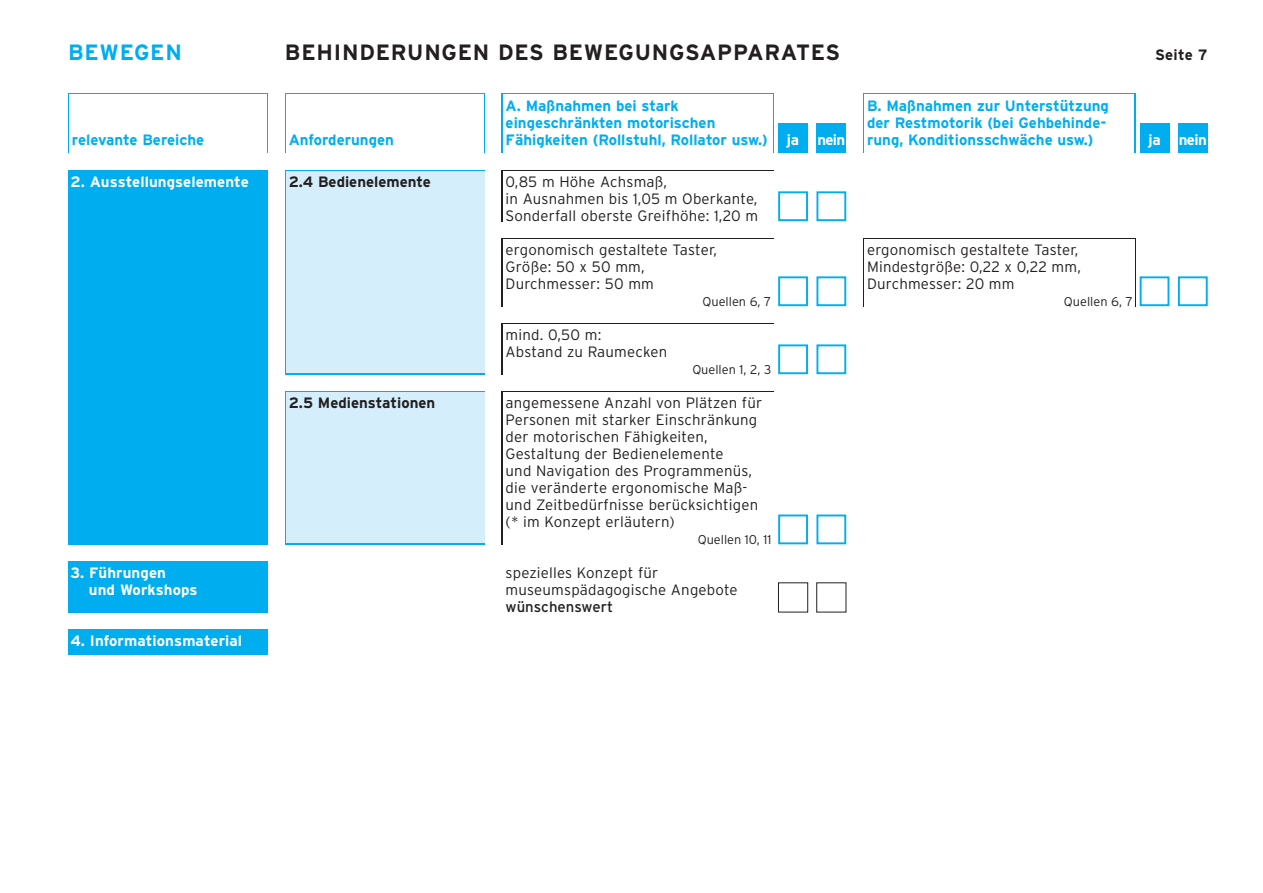
<style>
.page{position:relative;width:1263px;height:893px;background:#fff}
.page>*{position:absolute;margin:0;border:0;box-sizing:border-box;transform-origin:0 0}
.t1{font:700 22.2px "Interstate";letter-spacing:.035em;color:#231f20}
.t2{font:700 22.2px "Interstate";letter-spacing:.035em;color:#00aeef}
.t3{font:300 15px/17px "Interstate";letter-spacing:.015em;color:#231f20}
.t4{font:700 15px/17px "Interstate";color:#00aeef}
.t5{font:700 15px/17px "Interstate";letter-spacing:.005em;color:#fff}
.t6{font:700 15px "Interstate";color:#231f20}
.t7{font:15px "Interstate";color:#231f20}
.t8{font:300 12.75px "Interstate";color:#231f20}
</style>
<div class="page">
<div style="left:68px;top:561px;width:200px;height:51px;background:#00aeef"></div>
<div style="left:68px;top:629px;width:200px;height:26px;background:#00aeef"></div>
<div style="left:286px;top:171px;width:199px;height:202px;background:#d4effb"></div>
<div style="left:286px;top:392px;width:199px;height:151px;background:#d4effb"></div>
<svg style="left:68px;top:94px;width:200px;height:59px"></svg>
<svg style="left:502px;top:94px;width:272px;height:59px"></svg>
<svg style="left:863px;top:94px;width:272px;height:59px"></svg>
<div style="left:69px;top:95px;width:198px;height:58px;background:#fff"></div>
<div style="left:503px;top:95px;width:270px;height:58px;background:#fff"></div>
<div style="left:864px;top:95px;width:270px;height:58px;background:#fff"></div>
<svg style="left:778px;top:582px;width:68px;height:31px"></svg>
<div style="left:778px;top:123px;width:30px;height:30px;background:#00aeef"></div>
<div style="left:816px;top:123px;width:30px;height:30px;background:#00aeef"></div>
<div style="left:1140px;top:123px;width:29px;height:30px;background:#00aeef"></div>
<div style="left:1178px;top:123px;width:30px;height:30px;background:#00aeef"></div>
<div style="left:68px;top:170px;width:200px;height:374px;background:#00aeef"></div>
<div style="left:502px;top:170px;width:272px;height:51px;background:#231f20"></div>
<div style="left:503px;top:171px;width:271px;height:59px;background:#fff"></div>
<svg style="left:778px;top:191px;width:69px;height:31px"></svg>
<svg style="left:778px;top:276px;width:69px;height:31px"></svg>
<svg style="left:1139px;top:276px;width:69px;height:31px"></svg>
<div style="left:502px;top:323px;width:272px;height:51px;background:#231f20"></div>
<div style="left:503px;top:324px;width:271px;height:59px;background:#fff"></div>
<svg style="left:778px;top:344px;width:69px;height:31px"></svg>
<svg style="left:778px;top:514px;width:69px;height:31px"></svg>
<h1 class="t2" style="left:68px;top:43px;width:115px">BEWEGEN</h1>
<h1 class="t1" style="left:285px;top:43px;width:557px">BEHINDERUNGEN DES BEWEGUNGSAPPARATES</h1>
<p class="t6" style="left:1155px;top:49px;width:54px">Seite 7</p>
<p class="t4" style="left:72px;top:132px;width:134px">relevante Bereiche</p>
<p class="t4" style="left:289px;top:132px;width:107px">Anforderungen</p>
<p class="t4" style="left:506px;top:98px;width:264px">A. Maßnahmen bei stark eingeschränkten motorischen<br>Fähigkeiten (Rollstuhl, Rollator usw.)</p>
<p class="t4" style="left:867px;top:98px;width:243px">B. Maßnahmen zur Unterstützung der Restmotorik (bei Geh behinde -</p>
<p class="t5" style="left:787px;top:132px;width:60px">ja nein</p>
<p class="t4" style="left:867px;top:132px;width:228px">rung, Konditionsschwäche usw.)</p>
<p class="t5" style="left:1148px;top:132px;width:60px">ja nein</p>
<p class="t5" style="left:71px;top:175px;width:180px">2. Ausstellungselemente</p>
<p class="t3" style="left:506px;top:175px;width:254px">0,85 m Höhe Achsmaß,<br>in Ausnahmen bis 1,05 m Oberkante,<br>Sonderfall oberste Greifhöhe: 1,20 m</p>
<p class="t3" style="left:506px;top:243px;width:213px">ergonomisch gestaltete Taster,<br>Größe: 50 x 50 mm,<br>Durchmesser: 50 mm</p>
<p class="t8" style="left:702px;top:297px;width:70px">Quellen 6, 7</p>
<p class="t6" style="left:289px;top:176px;width:144px">2.4 Bedienelemente</p>
<p class="t6" style="left:289px;top:397px;width:148px">2.5 Medienstationen</p>
<p class="t5" style="left:89px;top:566px;width:110px;text-indent:-18px">3. Führungen<br>und Workshops</p>
<p class="t5" style="left:71px;top:634px;width:173px">4. Informationsmaterial</p>
<p class="t3" style="left:506px;top:328px;width:163px">mind. 0,50 m:<br>Abstand zu Raumecken</p>
<p class="t8" style="left:692px;top:365px;width:81px">Quellen 1, 2, 3</p>
<p class="t3" style="left:506px;top:396px;width:258px">angemessene Anzahl von Plätzen für Personen mit starker Ein schränkung der motorischen Fähigkeiten,<br>Gestal tung der Bedien elemente<br>und Navigation des Programmenüs, die veränderte ergonomische Maß&shy;und Zeitbedürfnisse berücksichtigen (* im Konzept erläutern)</p>
<p class="t8" style="left:698px;top:535px;width:75px">Quellen 10, 11</p>
<p class="t3" style="left:506px;top:566px;width:234px">spezielles Konzept für museumspädagogische Angebote</p>
<p class="t7" style="left:506px;top:601px;width:109px">wünschenswert</p>
<p class="t3" style="left:867px;top:243px;width:215px">ergonomisch gestaltete Taster,<br>Mindestgröße: 0,22 x 0,22 mm,<br>Durchmesser: 20 mm</p>
<p class="t8" style="left:1064px;top:297px;width:70px">Quellen 6, 7</p>
</div>
